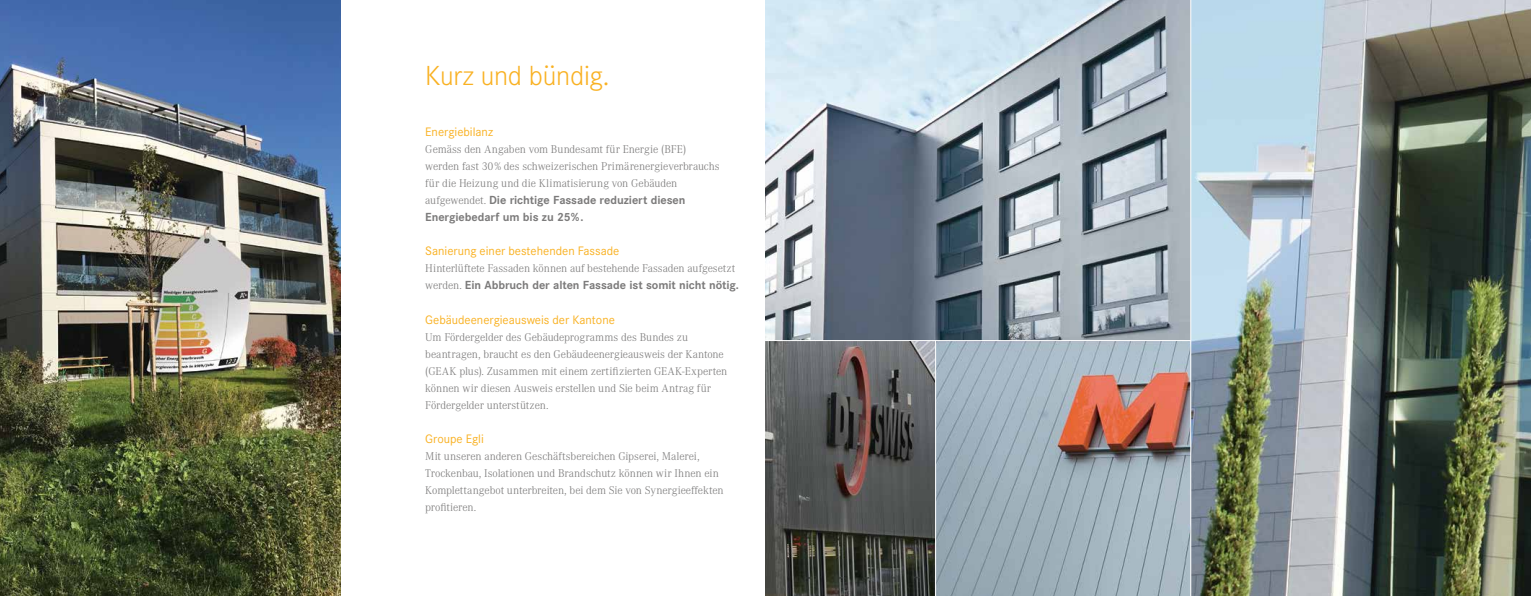
<style>
.page{position:relative;width:1531px;height:596px;background:#fff}
.page>*{position:absolute;margin:0;border:0;box-sizing:border-box;transform-origin:0 0}
.t1{font:300 27px "Corporate S";letter-spacing:-.01em;color:#f9b122}
.t2{font:12px "Corporate S";color:#f9b122}
.t3{font:700 11.5px/17px "Corporate S";letter-spacing:-.005em;color:#7c7b7b}
.t4{font:300 11px/17px "Corporate A";letter-spacing:-.01em;color:#7c7b7b}
.s1{font-family:"Corporate A";font-weight:300;font-size:11px}
</style>
<div class="page">
<img style="left:765px;top:0;width:766px;height:595px">
<img style="left:0;top:0;width:340px;height:595px">
<hr style="left:765px;top:340px;width:426px;height:1px;background:#fff">
<hr style="left:935px;top:340px;width:1px;height:255px;background:#fff">
<hr style="left:1190px;top:0;width:1px;height:595px;background:#fff">
<h1 class="t1" style="left:425px;top:60px;width:186px">Kurz und bündig.</h1>
<p class="t2" style="left:425px;top:125px;width:69px">Energiebilanz</p>
<p class="t4" style="left:425px;top:141px;width:296px">Gemäss den Angaben vom Bundesamt für Energie (BFE) werden fast 30% des schweizerischen Primärenergieverbrauchs für die Heizung und die Klimatisierung von Gebäuden</p>
<p class="t3" style="left:425px;top:192px;width:262px"><span class="s1">aufgewendet.</span> Die richtige Fassade reduziert diesen<br>Energiebedarf um bis zu 25%.</p>
<p class="t2" style="left:425px;top:244px;width:196px">Sanierung einer bestehenden Fassade</p>
<p class="t4" style="left:425px;top:260px;width:311px">Hinterlüftete Fassaden können auf bestehende Fassaden aufgesetzt</p>
<p class="t3" style="left:425px;top:277px;width:315px"><span class="s1">werden.</span> Ein Abbruch der alten Fassade ist somit nicht nötig.</p>
<p class="t2" style="left:425px;top:312px;width:191px">Gebäudeenergieausweis der Kantone</p>
<p class="t4" style="left:425px;top:328px;width:304px">Um Fördergelder des Gebäudeprogramms des Bundes zu beantragen, braucht es den Gebäudeenergieausweis der Kantone (GEAK plus). Zusammen mit einem zertifizierten GEAK-Experten können wir diesen Ausweis erstellen und Sie beim Antrag für Fördergelder unterstützen.</p>
<p class="t2" style="left:425px;top:431px;width:60px">Groupe Egli</p>
<p class="t4" style="left:425px;top:447px;width:300px">Mit unseren anderen Geschäftsbereichen Gipserei, Malerei, Trockenbau, Isolationen und Brandschutz können wir Ihnen ein Komplettangebot unterbreiten, bei dem Sie von Synergieeffekten profitieren.</p>
</div>
